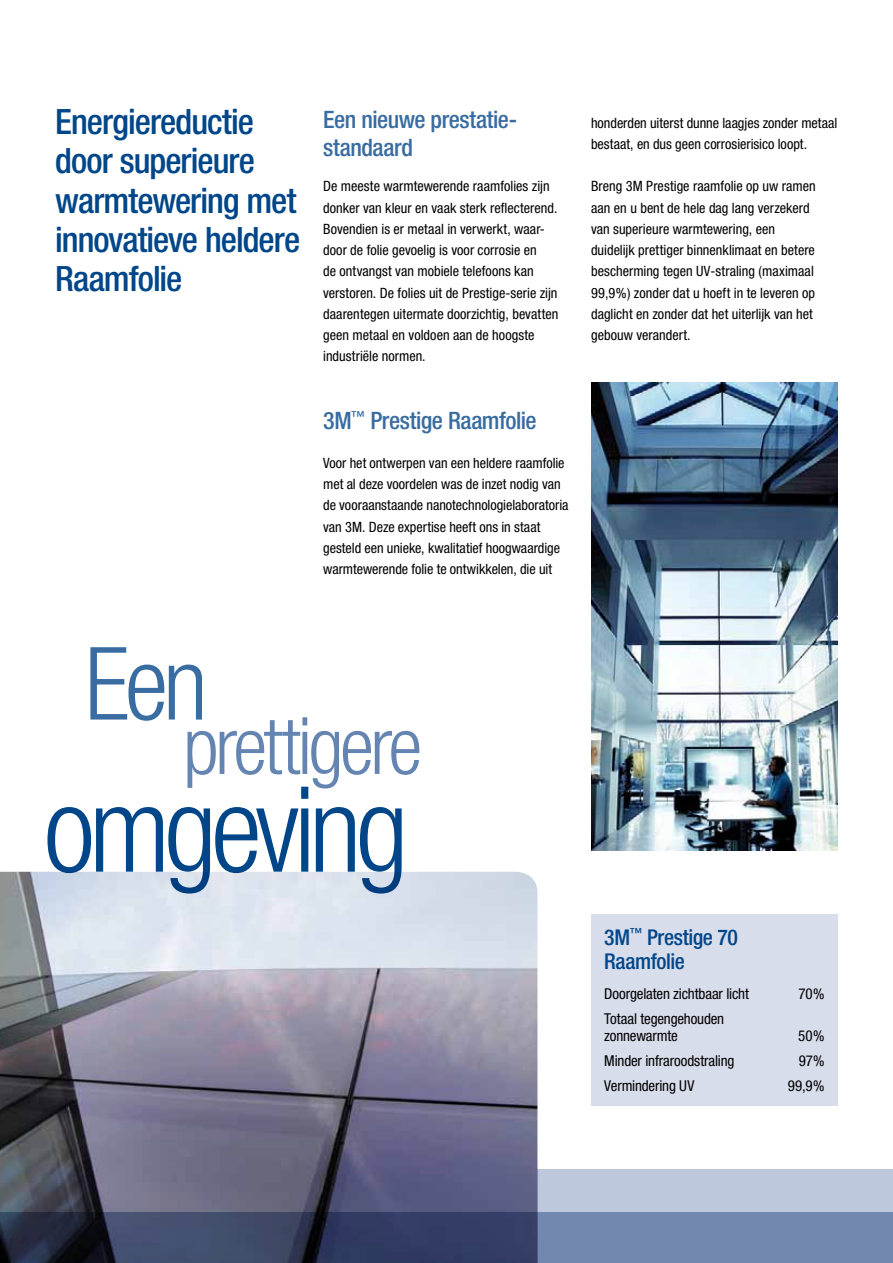
<style>
.page{position:relative;width:893px;height:1263px;background:#fff}
.page>*{position:absolute;margin:0;border:0;box-sizing:border-box;transform-origin:0 0}
.t1{font:300 condensed 118.95px "Helvetica Neue";letter-spacing:-.05em;color:#004689}
.t2{font:300 condensed 101.25px "Helvetica Neue";color:#396ca1}
.t3{font:300 condensed 79.35px "Helvetica Neue";letter-spacing:-.045em;color:#6484b2}
.t4{font:500 condensed 34.95px/39.5px "Helvetica Neue";letter-spacing:-.03em;color:#004689}
.t5{font:500 condensed 24px/28.5px "Helvetica Neue";letter-spacing:-.02em;color:#396ca1}
.t6{font:500 condensed 21.75px/24.9px "Helvetica Neue";letter-spacing:-.02em;color:#004689}
.t7{font:condensed 15px/16.5px "Helvetica Neue";letter-spacing:-.01em;color:#000}
.t8{font:condensed 14.25px/21.3px "Helvetica Neue";color:#000}
</style>
<div class="page">
<img style="left:591px;top:383px;width:247px;height:467px">
<div style="left:591px;top:914px;width:247px;height:192px;background:#d8ddeb"></div>
<svg style="left:537px;top:1169px;width:356px;height:94px;background:#93a4c4"></svg>
<img style="left:0;top:872px;width:537px;height:391px">
<h3 class="t4" style="left:55px;top:101px;width:246px">Energiereductie door superieure warmtewering met innovatieve heldere<br>Raamfolie</h3>
<h3 class="t5" style="left:323px;top:104px;width:195px">Een nieuwe prestatie&shy;standaard</h3>
<p class="t8" style="left:323px;top:176px;width:237px">De meeste warmtewerende raamfolies zijn donker van kleur en vaak sterk reflecterend.<br>Bovendien is er metaal in verwerkt, waar&shy;door de folie gevoelig is voor corrosie en<br>de ontvangst van mobiele telefoons kan verstoren. De folies uit de Prestige-serie zijn daarentegen uitermate doorzichtig, bevatten geen metaal en voldoen aan de hoogste industriële normen.</p>
<h3 class="t5" style="left:323px;top:406px;width:215px">3M<sup>™</sup> Prestige Raamfolie</h3>
<p class="t8" style="left:323px;top:452px;width:247px">Voor het ontwerpen van een heldere raamfolie met al deze voordelen was de inzet nodig van de vooraanstaande nanotechnologielaboratoria van 3M. Deze expertise heeft ons in staat gesteld een unieke, kwalitatief hoogwaardige warmtewerende folie te ontwikkelen, die uit</p>
<p class="t8" style="left:591px;top:112px;width:248px">honderden uiterst dunne laagjes zonder metaal bestaat, en dus geen corrosierisico loopt.</p>
<p class="t8" style="left:591px;top:176px;width:226px">Breng 3M Prestige raamfolie op uw ramen aan en u bent de hele dag lang verzekerd van superieure warmtewering, een duidelijk prettiger binnenklimaat en betere bescherming tegen UV-straling (maximaal 99,9%) zonder dat u hoeft in te leveren op daglicht en zonder dat het uiterlijk van het gebouw verandert.</p>
<h2 class="t2" style="left:85px;top:626px;width:125px">Een</h2>
<h3 class="t3" style="left:183px;top:700px;width:240px">prettigere</h3>
<h1 class="t1" style="left:44px;top:761px;width:366px">omgeving</h1>
<h3 class="t6" style="left:604px;top:924px;width:135px">3M<sup>™</sup> Prestige 70<br>Raamfolie</h3>
<p class="t7" style="left:604px;top:985px;width:146px">Doorgelaten zichtbaar licht</p>
<p class="t7" style="left:798px;top:985px;width:28px">70%</p>
<p class="t7" style="left:604px;top:1010px;width:121px">Totaal tegengehouden zonnewarmte</p>
<p class="t7" style="left:798px;top:1027px;width:28px">50%</p>
<p class="t7" style="left:604px;top:1052px;width:132px">Minder infraroodstraling</p>
<p class="t7" style="left:799px;top:1052px;width:27px">97%</p>
<p class="t7" style="left:604px;top:1077px;width:92px">Vermindering UV</p>
<p class="t7" style="left:788px;top:1077px;width:38px">99,9%</p>
</div>
